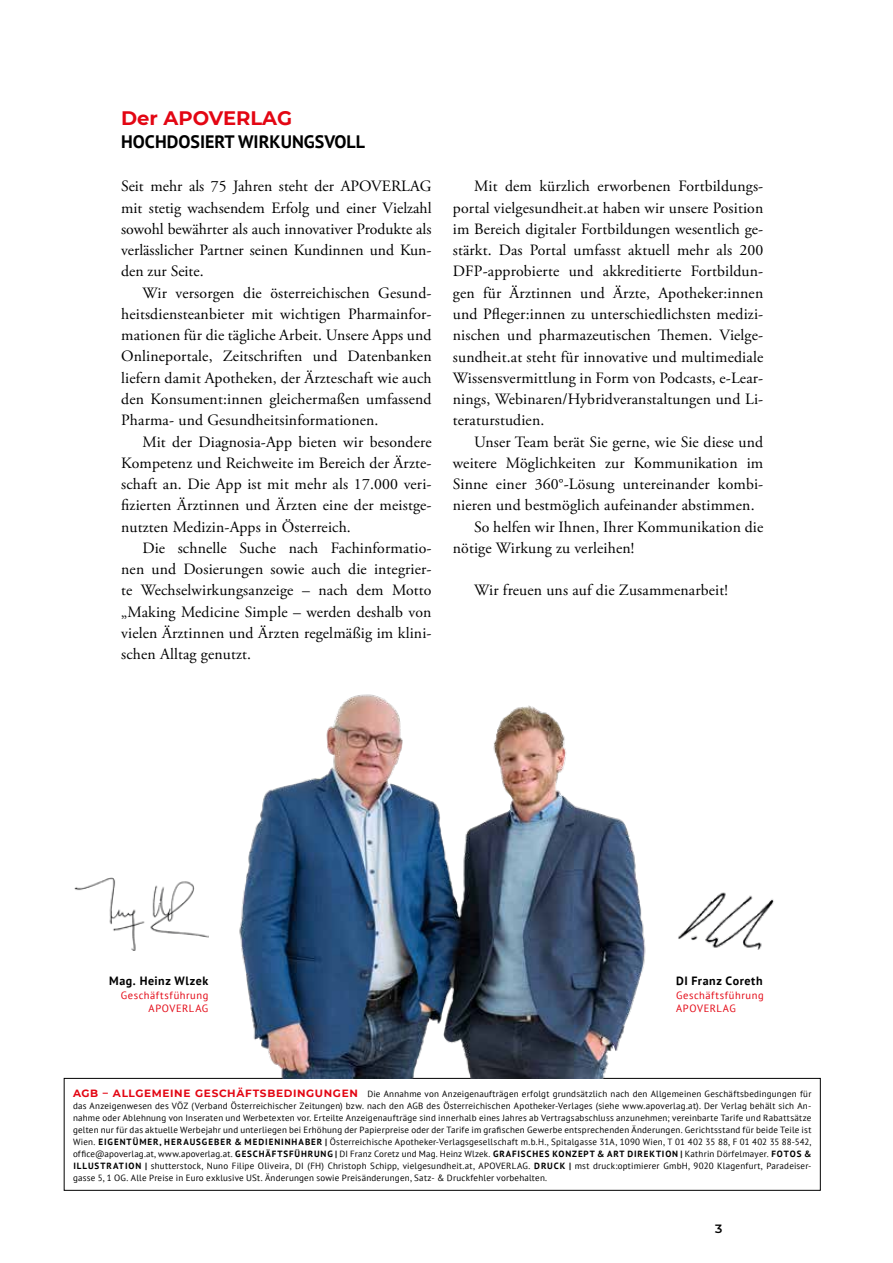
<style>
.page{position:relative;width:893px;height:1263px;background:#fff}
.page>*{position:absolute;margin:0;border:0;box-sizing:border-box;transform-origin:0 0}
.t1{font:700 19.5px "Montserrat";color:#e30613}
.t2{font:700 18px "PT Sans";color:#000}
.t3{font:15.75px/21.3px "Adobe Garamond Pro";letter-spacing:.01em;color:#000;text-align:justify}
.t4{font:700 12px "PT Sans";letter-spacing:.045em;color:#000}
.t5{font:600 12px "Montserrat";color:#000}
.t6{font:10.5px/13.5px "PT Sans";letter-spacing:.055em;color:#e30613}
.t7{font:9px/12px "PT Sans";letter-spacing:.025em;color:#000;text-align:justify}
.s1{font-family:"Montserrat";font-weight:700;font-size:10.5px;color:#e30613}
.s2{font-weight:700}
</style>
<div class="page">
<img style="left:679px;top:892px;width:95px;height:58px">
<img style="left:74px;top:878px;width:119px;height:73px">
<div style="left:64px;top:1078px;width:757px;height:113px;border:1px solid #000"></div>
<img style="left:193px;top:694px;width:486px;height:384px">
<p class="t1" style="left:121px;top:104px;width:172px">Der APOVERLAG</p>
<p class="t2" style="left:121px;top:129px;width:245px">HOCHDOSIERT WIRKUNGSVOLL</p>
<p class="t3" style="left:121px;top:176px;width:312px">Seit mehr als 75 Jahren steht der APOVERLAG mit stetig wachsendem Erfolg und einer Vielzahl sowohl bewährter als auch innovativer Produkte als verlässlicher Partner seinen Kundinnen und Kun&shy;den zur Seite.</p>
<p class="t3" style="left:121px;top:283px;width:312px;text-indent:21px">Wir versorgen die österreichischen Gesund&shy;heitsdiensteanbieter mit wichtigen Pharmainfor&shy;mationen für die tägliche Arbeit. Unsere Apps und Onlineportale, Zeitschriften und Datenbanken liefern damit Apotheken, der Ärzteschaft wie auch den Konsument:innen gleichermaßen umfassend Pharma- und Gesundheitsinformationen.</p>
<p class="t3" style="left:121px;top:431px;width:312px;text-indent:21px">Mit der Diagnosia-App bieten wir besondere Kompetenz und Reichweite im Bereich der Ärzte&shy;schaft an. Die App ist mit mehr als 17.000 veri&shy;fizierten Ärztinnen und Ärzten eine der meistge&shy;nutzten Medizin-Apps in Österreich.</p>
<p class="t3" style="left:121px;top:538px;width:312px;text-indent:21px">Die schnelle Suche nach Fachinformatio&shy;nen und Dosierungen sowie auch die integrier&shy;te Wechselwirkungsanzeige – nach dem Motto „Making Medicine Simple – werden deshalb von vielen Ärztinnen und Ärzten regelmäßig im klini&shy;schen Alltag genutzt.</p>
<p class="t3" style="left:453px;top:176px;width:312px;text-indent:21px">Mit dem kürzlich erworbenen Fortbildungs&shy;portal vielgesundheit.at haben wir unsere Position im Bereich digitaler Fortbildungen wesentlich ge&shy;stärkt. Das Portal umfasst aktuell mehr als 200<br>DFP-approbierte und akkreditierte Fortbildun&shy;gen für Ärztinnen und Ärzte, Apotheker:innen und Pfleger:innen zu unterschiedlichsten medizi&shy;nischen und pharmazeutischen Themen. Vielge&shy;sundheit.at steht für innovative und multimediale Wissensvermittlung in Form von Podcasts, e-Lear&shy;nings, Webinaren/Hybridveranstaltungen und Li&shy;teraturstudien.</p>
<p class="t3" style="left:474px;top:431px;width:291px">Unser Team berät Sie gerne, wie Sie diese und</p>
<p class="t3" style="left:453px;top:453px;width:312px">weitere Möglichkeiten zur Kommunikation im</p>
<p class="t3" style="left:453px;top:474px;width:312px">Sinne einer 360°-Lösung untereinander kombi-</p>
<p class="t3" style="left:453px;top:495px;width:303px">nieren und bestmöglich aufeinander abstimmen.</p>
<p class="t3" style="left:474px;top:517px;width:291px">So helfen wir Ihnen, Ihrer Kommunikation die</p>
<p class="t3" style="left:453px;top:538px;width:183px">nötige Wirkung zu verleihen!</p>
<p class="t3" style="left:474px;top:580px;width:255px">Wir freuen uns auf die Zusammenarbeit!</p>
<p class="t4" style="left:109px;top:973px;width:101px">Mag. Heinz Wlzek</p>
<p class="t6" style="left:121px;top:988px;width:89px;text-align:right">Geschäftsführung<br>APOVERLAG</p>
<p class="t4" style="left:676px;top:973px;width:88px">DI Franz Coreth</p>
<p class="t6" style="left:676px;top:988px;width:89px">Geschäftsführung<br>APOVERLAG</p>
<p class="t7" style="left:73px;top:1088px;width:740px"><span class="s1">AGB – ALLGEMEINE GESCHÄFTSBEDINGUNGEN</span> Die Annahme von Anzeigenaufträgen erfolgt grundsätzlich nach den Allgemeinen Geschäftsbedingungen für das Anzeigenwesen des VÖZ (Verband Österreichischer Zeitungen) bzw. nach den AGB des Österreichischen Apotheker-Verlages (siehe www.apoverlag.at). Der Verlag behält sich An&shy;nahme oder Ablehnung von Inseraten und Werbetexten vor. Erteilte Anzeigenaufträge sind innerhalb eines Jahres ab Vertragsabschluss anzunehmen; vereinbarte Tarife und Rabattsätze gelten nur für das aktuelle Werbejahr und unterliegen bei Erhöhung der Papierpreise oder der Tarife im grafischen Gewerbe entsprechenden Änderungen. Gerichtsstand für beide Teile ist Wien. <span class="s2">EIGENTÜMER, HERAUSGEBER &amp; MEDIENINHABER |</span> Österreichische Apotheker-Verlagsgesellschaft m.b.H., Spitalgasse 31A, 1090 Wien, T 01 402 35 88, F 01 402 35 88-542, office@apoverlag.at, www.apoverlag.at. <span class="s2">GESCHÄFTSFÜHRUNG |</span> DI Franz Coretz und Mag. Heinz Wlzek. <span class="s2">GRAFISCHES KONZEPT &amp; ART DIREKTION |</span> Kathrin Dörfelmayer. <span class="s2">FOTOS &amp; ILLUSTRATION |</span> shutterstock, Nuno Filipe Oliveira, DI (FH) Christoph Schipp, vielgesundheit.at, APOVERLAG. <span class="s2">DRUCK |</span> mst druck:optimierer GmbH, 9020 Klagenfurt, Paradeiser&shy;gasse 5, 1 OG. Alle Preise in Euro exklusive USt. Änderungen sowie Preisänderungen, Satz- &amp; Druckfehler vorbehalten.</p>
<p class="t5" style="left:714px;top:1220px;width:10px">3</p>
</div>
